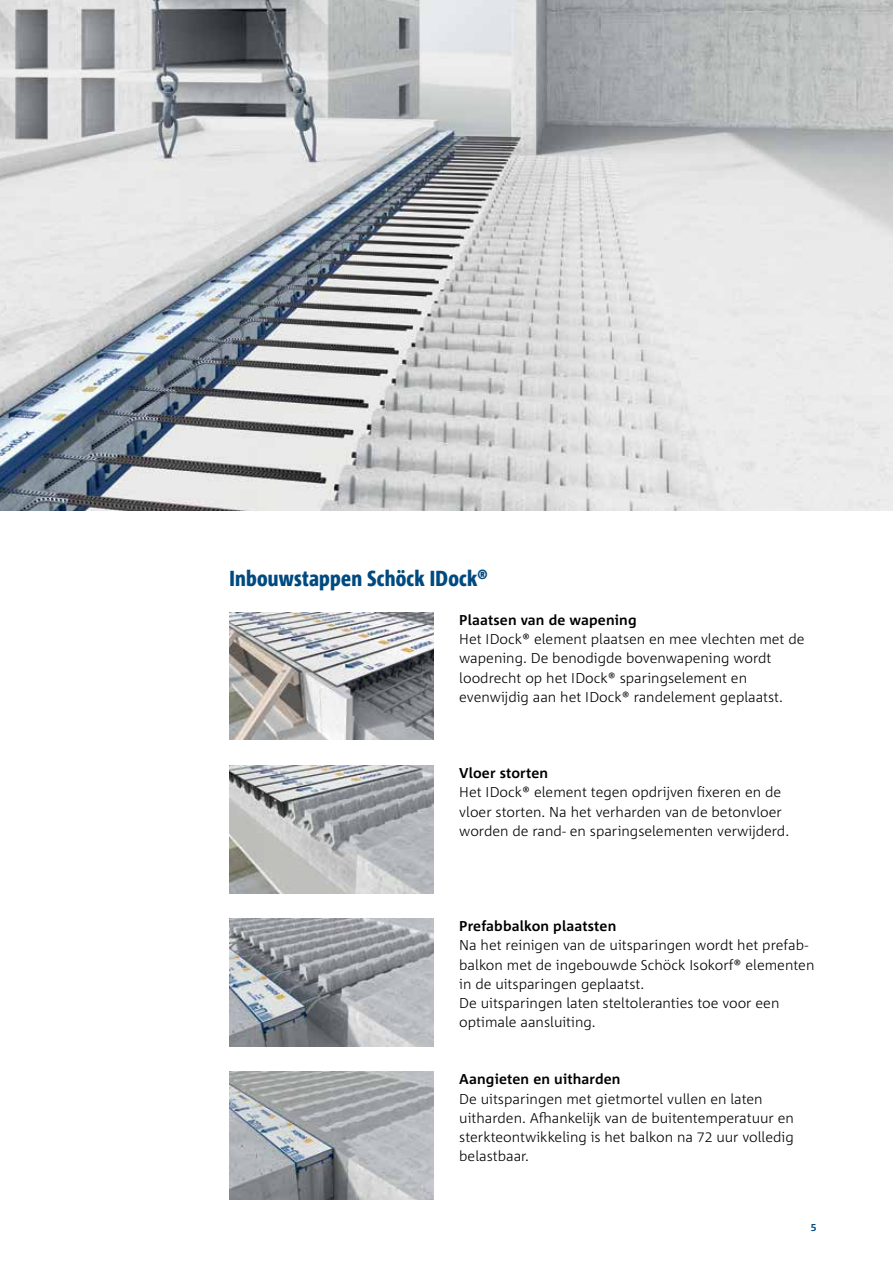
<style>
.page{position:relative;width:893px;height:1263px;background:#fff}
.page>*{position:absolute;margin:0;border:0;box-sizing:border-box;transform-origin:0 0}
.t1{font:800 condensed 21.75px "Corpid Schoeck";letter-spacing:.01em;color:#004a80}
.t2{font:300 14.25px/19.2px "Corpid Schoeck";color:#000}
.t3{font:700 14.25px "Corpid Schoeck";letter-spacing:.01em;color:#000}
.t4{font:700 10.5px "Corpid Schoeck";color:#004a80}
</style>
<div class="page">
<img style="left:0;top:0;width:893px;height:510px">
<img style="left:230px;top:612px;width:204px;height:128px">
<img style="left:230px;top:765px;width:204px;height:128px">
<img style="left:230px;top:918px;width:204px;height:128px">
<img style="left:230px;top:1071px;width:204px;height:128px">
<h1 class="t1" style="left:230px;top:565px;width:260px">Inbouwstappen Schöck IDock®</h1>
<p class="t3" style="left:459px;top:611px;width:179px">Plaatsen van de wapening</p>
<p class="t2" style="left:459px;top:629px;width:347px">Het IDock® element plaatsen en mee vlechten met de wapening. De benodigde bovenwapening wordt loodrecht op het IDock® sparingselement en evenwijdig aan het IDock® randelement geplaatst.</p>
<p class="t3" style="left:459px;top:764px;width:90px">Vloer storten</p>
<p class="t2" style="left:459px;top:783px;width:331px">Het IDock® element tegen opdrijven fixeren en de vloer storten. Na het verharden van de betonvloer worden de rand- en sparingselementen verwijderd.</p>
<p class="t3" style="left:459px;top:917px;width:159px">Prefabbalkon plaatsten</p>
<p class="t2" style="left:459px;top:936px;width:357px">Na het reinigen van de uitsparingen wordt het prefab&shy;balkon met de ingebouwde Schöck Isokorf® elementen in de uitsparingen geplaatst.<br>De uitsparingen laten steltoleranties toe voor een optimale aansluiting.</p>
<p class="t3" style="left:459px;top:1070px;width:163px">Aangieten en uitharden</p>
<p class="t2" style="left:459px;top:1089px;width:336px">De uitsparingen met gietmortel vullen en laten uitharden. Afhankelijk van de buitentemperatuur en sterkteontwikkeling is het balkon na 72 uur volledig belastbaar.</p>
<p class="t4" style="left:811px;top:1221px;width:7px">5</p>
</div>
